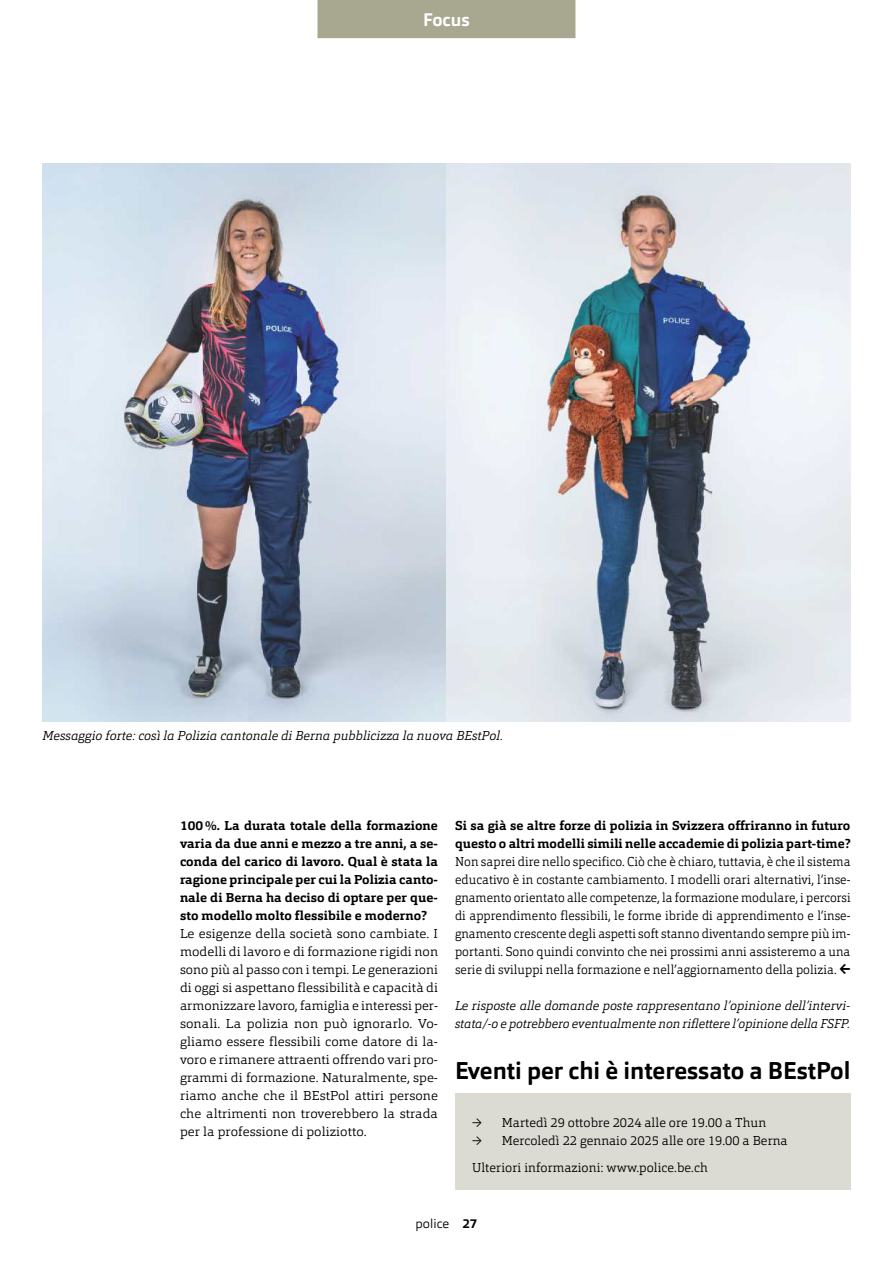
<style>
.page{position:relative;width:893px;height:1263px;background:#fff}
.page>*{position:absolute;margin:0;border:0;box-sizing:border-box;transform-origin:0 0}
.t1{font:700 24px "Orgon";color:#000}
.t2{font:700 18px "Orgon";color:#fff}
.t3{font:300 12.75px/18px "Orgon Slab";letter-spacing:.005em;color:#000;text-align:justify;scale:1.04 1}
.t4{font:300 12.75px/18px "Orgon Slab";letter-spacing:.005em;color:#000;text-align:justify;scale:.96 1}
.t5{font:700 12.75px/18px "Orgon Slab";letter-spacing:.005em;color:#000;text-align:justify;scale:1.04 1}
.t6{font:italic 300 12.75px/18px "Orgon Slab";letter-spacing:.005em;color:#000}
.t7{font:300 12.75px/27px "Orgon Slab";letter-spacing:.005em;color:#000}
.t8{font:300 12.75px "Orgon";letter-spacing:.005em;color:#000}
.s1{font-weight:700;font-size:15px}
.s2{font-weight:700}
</style>
<div class="page">
<div style="left:317px;top:0;width:258px;height:38px;background:#a8a891"></div>
<img style="left:43px;top:164px;width:807px;height:558px">
<div style="left:455px;top:1093px;width:395px;height:97px;background:#dbdbd4"></div>
<h2 class="t2" style="left:423px;top:8px;width:48px">Focus</h2>
<p class="t6" style="left:43px;top:726px;width:462px">Messaggio forte: così la Polizia cantonale di Berna pubblicizza la nuova BEstPol.</p>
<p class="t5" style="left:180px;top:816px;width:250px">100%. La durata totale della formazione varia da due anni e mezzo a tre anni, a se&shy;conda del carico di lavoro. Qual è stata la ragione principale per cui la Polizia canto&shy;nale di Berna ha deciso di optare per que&shy;sto modello molto flessibile e moderno?</p>
<p class="t3" style="left:180px;top:924px;width:250px">Le esigenze della società sono cambiate. I modelli di lavoro e di formazione rigidi non sono più al passo con i tempi. Le generazioni di oggi si aspettano flessibilità e capacità di armonizzare lavoro, famiglia e interessi per&shy;sonali. La polizia non può ignorarlo. Vo&shy;gliamo essere flessibili come datore di la&shy;voro e rimanere attraenti offrendo vari pro&shy;grammi di formazione. Naturalmente, spe&shy;riamo anche che il BEstPol attiri persone che altrimenti non troverebbero la strada per la professione di poliziotto.</p>
<p class="t5" style="left:455px;top:816px;width:382px">Si sa già se altre forze di polizia in Svizzera offriranno in futuro questo o altri modelli simili nelle accademie di polizia part-time?</p>
<p class="t4" style="left:455px;top:852px;width:414px">Non saprei dire nello specifico. Ciò che è chiaro, tuttavia, è che il sistema educativo è in costante cambiamento. I modelli orari alternativi, l’inse&shy;gnamento orientato alle competenze, la formazione modulare, i percorsi di apprendimento flessibili, le forme ibride di apprendimento e l’inse&shy;gnamento crescente degli aspetti soft stanno diventando sempre più im&shy;portanti. Sono quindi convinto che nei prossimi anni assisteremo a una serie di sviluppi nella formazione e nell’aggiornamento della polizia. <span class="s1">←</span></p>
<p class="t6" style="left:455px;top:996px;width:397px">Le risposte alle domande poste rappresentano l’opinione dell’intervi&shy;stata/-o e potrebbero eventualmente non riflettere l’opinione della FSFP.</p>
<h1 class="t1" style="left:455px;top:1055px;width:397px">Eventi per chi è interessato a BEstPol</h1>
<p class="t7" style="left:472px;top:1109px;width:296px">→ Martedì 29 ottobre 2024 alle ore 19.00 a Thun</p>
<p class="t7" style="left:472px;top:1127px;width:317px">→ Mercoledì 22 gennaio 2025 alle ore 19.00 a Berna<br>Ulteriori informazioni: www.police.be.ch</p>
<p class="t8" style="left:416px;top:1215px;width:63px">police <span class="s2">27</span></p>
</div>
